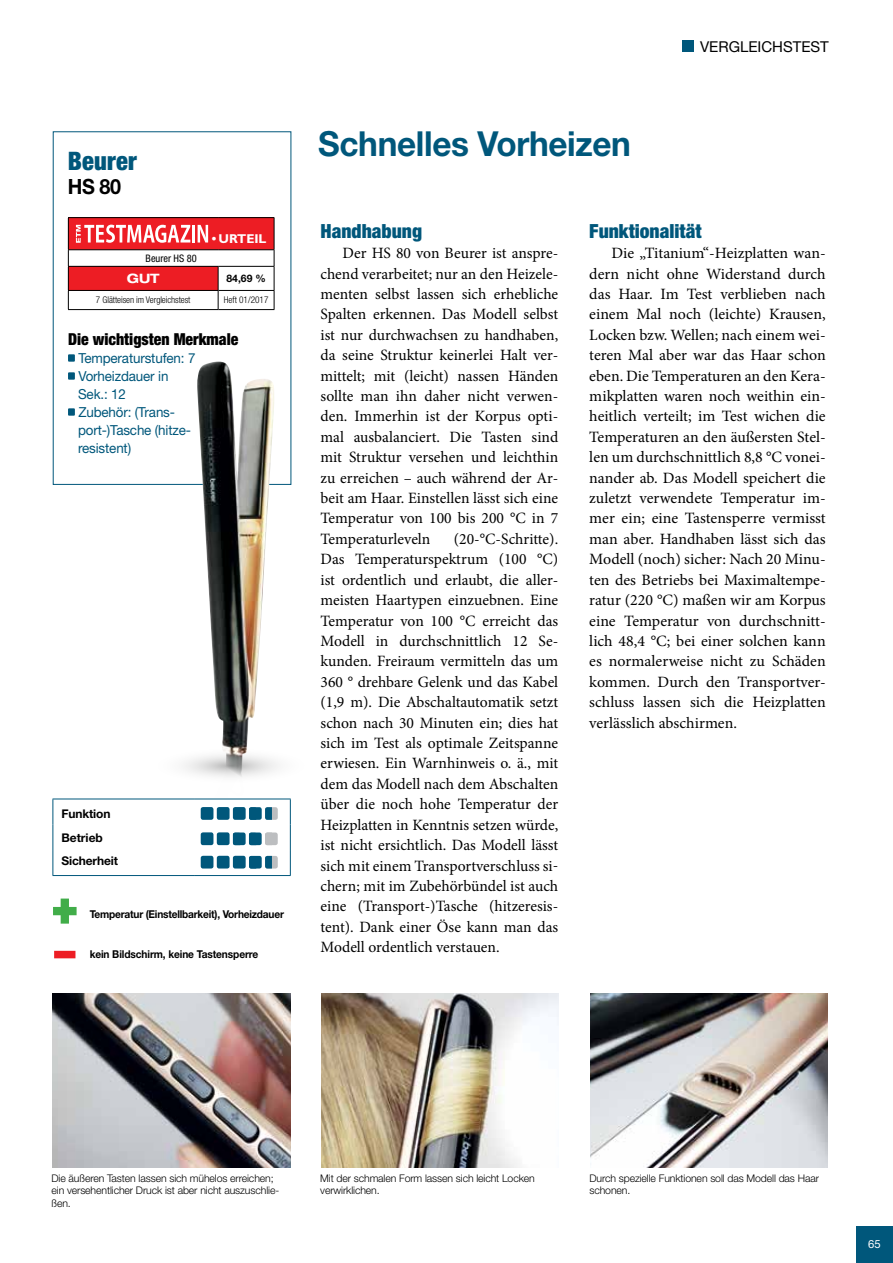
<style>
.page{position:relative;width:893px;height:1263px;background:#fff}
.page>*{position:absolute;margin:0;border:0;box-sizing:border-box;transform-origin:0 0}
.t1{font:700 34.5px "Helvetica Neue LT Std";letter-spacing:-.01em;color:#00577b;scale:.96 1}
.t2{font:900 condensed 25.5px "Helvetica Neue LT Std";letter-spacing:.01em;color:#00577b;scale:.96 1}
.t3{font:700 21px "Helvetica Neue LT Std";color:#000;scale:.94 1}
.t4{font:900 condensed 19.5px "Helvetica Neue LT Std";color:#00577b}
.t5{font:900 condensed 16.5px "Helvetica Neue LT Std";color:#000;scale:.96 1}
.t6{font:15.75px/20.4px "Minion Pro";color:#000;text-align:justify}
.t7{font:15px "Helvetica Neue LT Std";color:#000}
.t8{font:13.8px/18px "Helvetica Neue LT Std";letter-spacing:-.01em;color:#00577b}
.t9{font:700 12.9px "Gill Sans MT Std";color:#fff}
.t10{font:700 expanded 12.9px "Helvetica Neue LT Std";color:#fff}
.t11{font:700 12px/23.5px "Helvetica Neue LT Std";letter-spacing:-.01em;color:#000}
.t12{font:11.25px "Helvetica Neue LT Std";color:#fff}
.t13{font:700 10.8px "Helvetica Neue LT Std";letter-spacing:-.02em;color:#000;scale:.94 1}
.t14{font:300 10.5px/12.6px "Helvetica Neue LT Std";letter-spacing:-.01em;color:#000}
.t15{font:condensed 10.35px "Helvetica Neue LT Std";color:#000}
.t16{font:700 10.35px "Helvetica Neue LT Std";color:#000}
.t17{font:300 condensed 9.3px "Helvetica Neue LT Std";letter-spacing:-.01em;color:#000}
</style>
<div class="page">
<svg style="left:856px;top:1226px;width:37px;height:37px"></svg>
<svg style="left:682px;top:40px;width:11px;height:12px"></svg>
<div style="left:53px;top:907px;width:24px;height:8px;background:#41ad49"></div>
<div style="left:61px;top:898px;width:8px;height:26px;background:#41ad49"></div>
<div style="left:54px;top:951px;width:21px;height:7px;background:#ed1d24"></div>
<hr style="left:53px;top:799px;width:142px;height:1px;background:#00577b">
<hr style="left:195px;top:799px;width:96px;height:1px;background:#00577b">
<svg style="left:53px;top:799px;width:1px;height:76px"></svg>
<svg style="left:290px;top:799px;width:1px;height:76px"></svg>
<hr style="left:53px;top:875px;width:142px;height:1px;background:#00577b">
<hr style="left:195px;top:875px;width:96px;height:1px;background:#00577b">
<div style="left:201px;top:807px;width:12px;height:13px;background:#00577b;border-radius:2px"></div>
<div style="left:217px;top:807px;width:13px;height:13px;background:#00577b;border-radius:2px"></div>
<div style="left:233px;top:807px;width:13px;height:13px;background:#00577b;border-radius:2px"></div>
<div style="left:249px;top:807px;width:13px;height:13px;background:#00577b;border-radius:2px"></div>
<div style="left:265px;top:807px;width:13px;height:13px;background:#bcbec0;border-radius:2px"></div>
<svg style="left:265px;top:807px;width:7px;height:13px"></svg>
<div style="left:201px;top:832px;width:12px;height:13px;background:#00577b;border-radius:2px"></div>
<div style="left:217px;top:832px;width:13px;height:13px;background:#00577b;border-radius:2px"></div>
<div style="left:233px;top:832px;width:13px;height:13px;background:#00577b;border-radius:2px"></div>
<div style="left:249px;top:832px;width:13px;height:13px;background:#00577b;border-radius:2px"></div>
<div style="left:265px;top:832px;width:13px;height:13px;background:#bcbec0;border-radius:2px"></div>
<div style="left:201px;top:856px;width:12px;height:12px;background:#00577b;border-radius:2px"></div>
<div style="left:217px;top:856px;width:13px;height:12px;background:#00577b;border-radius:2px"></div>
<div style="left:233px;top:856px;width:13px;height:12px;background:#00577b;border-radius:2px"></div>
<div style="left:249px;top:856px;width:13px;height:12px;background:#00577b;border-radius:2px"></div>
<div style="left:265px;top:856px;width:13px;height:12px;background:#bcbec0;border-radius:2px"></div>
<svg style="left:265px;top:856px;width:7px;height:12px"></svg>
<img style="left:53px;top:993px;width:237px;height:175px">
<img style="left:321px;top:993px;width:238px;height:175px">
<img style="left:590px;top:993px;width:237px;height:175px">
<div style="left:68px;top:354px;width:7px;height:8px;background:#00577b"></div>
<div style="left:68px;top:372px;width:7px;height:8px;background:#00577b"></div>
<div style="left:68px;top:408px;width:7px;height:8px;background:#00577b"></div>
<div style="left:68px;top:218px;width:206px;height:32px;background:#ed1d24"></div>
<hr style="left:68px;top:217px;width:150px;height:1px;background:#000">
<hr style="left:68px;top:218px;width:1px;height:31px;background:#000">
<hr style="left:218px;top:217px;width:56px;height:1px;background:#000">
<hr style="left:274px;top:218px;width:1px;height:31px;background:#000">
<hr style="left:68px;top:249px;width:150px;height:1px;background:#000">
<hr style="left:218px;top:249px;width:56px;height:1px;background:#000">
<svg style="left:68px;top:250px;width:207px;height:60px"></svg>
<hr style="left:218px;top:309px;width:56px;height:1px;background:#000">
<svg style="left:76px;top:225px;width:132px;height:18px"></svg>
<img style="left:197px;top:361px;width:77px;height:416px">
<h2 class="t2" style="left:68px;top:146px;width:73px">Beurer</h2>
<h3 class="t3" style="left:68px;top:174px;width:58px">HS 80</h3>
<p class="t9" style="left:212px;top:230px;width:56px">• URTEIL</p>
<p class="t15" style="left:146px;top:252px;width:53px">Beurer HS 80</p>
<p class="t10" style="left:127px;top:270px;width:34px">GUT</p>
<p class="t16" style="left:227px;top:272px;width:41px">84,69 %</p>
<p class="t17" style="left:96px;top:295px;width:96px">7 Glätteisen im Vergleichstest</p>
<p class="t17" style="left:224px;top:295px;width:46px">Heft 01/2017</p>
<p class="t5" style="left:68px;top:329px;width:179px">Die wichtigsten Merkmale</p>
<p class="t8" style="left:78px;top:349px;width:119px">Temperaturstufen: 7<br>Vorheizdauer in<br>Sek.: 12<br>Zubehör: (Trans&shy;port-)Tasche (hitze&shy;resistent)</p>
<p class="t11" style="left:61px;top:801px;width:58px">Funktion<br>Betrieb<br>Sicherheit</p>
<p class="t13" style="left:90px;top:907px;width:208px">Temperatur (Einstellbarkeit), Vorheizdauer</p>
<p class="t13" style="left:90px;top:948px;width:181px">kein Bildschirm, keine Tastensperre</p>
<h1 class="t1" style="left:318px;top:123px;width:327px">Schnelles Vorheizen</h1>
<p class="t7" style="left:700px;top:37px;width:130px">VERGLEICHSTEST</p>
<p class="t4" style="left:321px;top:219px;width:103px">Handhabung</p>
<p class="t6" style="left:321px;top:243px;width:239px;text-indent:22px">Der HS 80 von Beurer ist anspre&shy;chend verarbeitet; nur an den Heizele&shy;menten selbst lassen sich erhebliche Spalten erkennen. Das Modell selbst ist nur durchwachsen zu handhaben, da seine Struktur keinerlei Halt ver&shy;mittelt; mit (leicht) nassen Händen sollte man ihn daher nicht verwen&shy;den. Immerhin ist der Korpus opti&shy;mal ausbalanciert. Die Tasten sind mit Struktur versehen und leichthin zu erreichen – auch während der Ar&shy;beit am Haar. Einstellen lässt sich eine Temperatur von 100 bis 200 °C in 7<br>Temperaturleveln</p>
<p class="t6" style="left:321px;top:529px;width:239px;text-indent:133px">(20-°C-Schritte).<br>Das Temperaturspektrum (100 °C) ist ordentlich und erlaubt, die aller&shy;meisten Haartypen einzuebnen. Eine Temperatur von 100 °C erreicht das Modell in durchschnittlich 12 Se&shy;kunden. Freiraum vermitteln das um 360 ° drehbare Gelenk und das Kabel (1,9 m). Die Abschaltautomatik setzt schon nach 30 Minuten ein; dies hat sich im Test als optimale Zeitspanne erwiesen. Ein Warnhinweis o. ä., mit dem das Modell nach dem Abschalten über die noch hohe Temperatur der Heizplatten in Kenntnis setzen würde, ist nicht ersichtlich. Das Modell lässt sich mit einem Transportverschluss si&shy;chern; mit im Zubehörbündel ist auch eine (Transport-)Tasche (hitzeresis&shy;tent). Dank einer Öse kann man das Modell ordentlich verstauen.</p>
<p class="t4" style="left:589px;top:219px;width:114px">Funktionalität</p>
<p class="t6" style="left:589px;top:243px;width:238px;text-indent:22px">Die „Titanium“-Heizplatten wan&shy;dern nicht ohne Widerstand durch das Haar. Im Test verblieben nach einem Mal noch (leichte) Krausen, Locken bzw. Wellen; nach einem wei&shy;teren Mal aber war das Haar schon eben. Die Temperaturen an den Kera&shy;mikplatten waren noch weithin ein&shy;heitlich verteilt; im Test wichen die Temperaturen an den äußersten Stel&shy;len um durchschnittlich 8,8 °C vonei&shy;nander ab. Das Modell speichert die zuletzt verwendete Temperatur im&shy;mer ein; eine Tastensperre vermisst man aber. Handhaben lässt sich das Modell (noch) sicher: Nach 20 Minu&shy;ten des Betriebs bei Maximaltempe&shy;ratur (220 °C) maßen wir am Korpus eine Temperatur von durchschnitt&shy;lich 48,4 °C; bei einer solchen kann es normalerweise nicht zu Schäden kommen. Durch den Transportver&shy;schluss lassen sich die Heizplatten verlässlich abschirmen.</p>
<p class="t14" style="left:52px;top:1171px;width:229px">Die äußeren Tasten lassen sich mühelos erreichen; ein versehentlicher Druck ist aber nicht auszuschlie&shy;ßen.</p>
<p class="t14" style="left:320px;top:1171px;width:216px">Mit der schmalen Form lassen sich leicht Locken verwirklichen.</p>
<p class="t14" style="left:589px;top:1171px;width:231px">Durch spezielle Funktionen soll das Modell das Haar schonen.</p>
<p class="t12" style="left:868px;top:1237px;width:14px">65</p>
</div>
